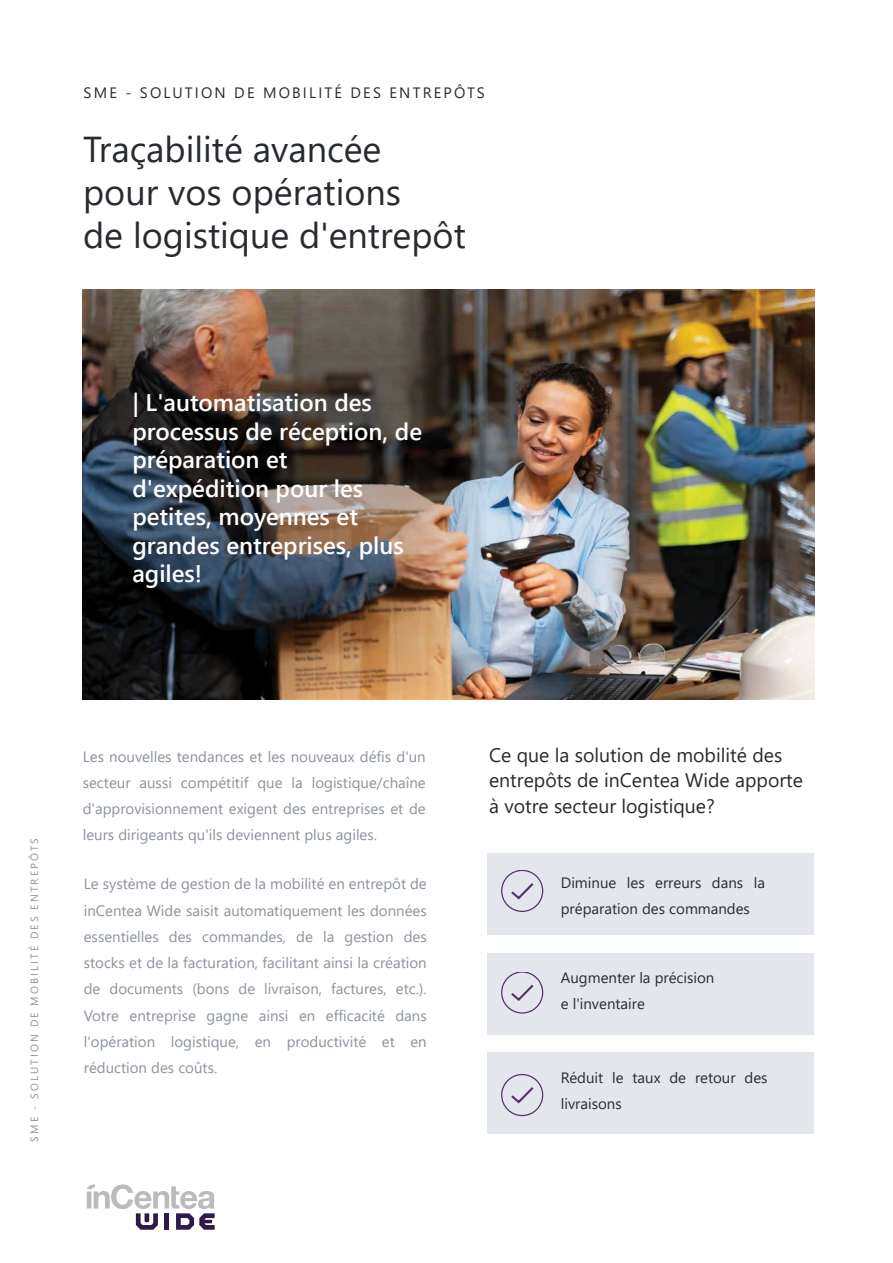
<style>
.page{position:relative;width:893px;height:1263px;background:#fff}
.page>*{position:absolute;margin:0;border:0;box-sizing:border-box;transform-origin:0 0}
.t1{font:36px/43.2px "Segoe UI";color:#272a2e}
.t2{font:600 24px/28.5px "Segoe UI";color:#fff}
.t3{font:19.5px/25.5px "Segoe UI";color:#282b2e}
.t4{font:15px/26.2px "Segoe UI";color:#8c939d;text-align:justify}
.t5{font:15px/26.2px "Segoe UI";color:#282b2f}
.t6{font:15px "Segoe UI";letter-spacing:.145em;color:#282b2f}
.t7{font:10.5px "Segoe UI";letter-spacing:.2em;color:#8c949d}
</style>
<div class="page">
<img style="left:82px;top:290px;width:732px;height:410px">
<img style="left:87px;top:292px;width:399px;height:406px">
<div style="left:487px;top:853px;width:326px;height:81px;background:#e3e6ea"></div>
<div style="left:487px;top:953px;width:326px;height:81px;background:#e3e6ea"></div>
<div style="left:487px;top:1052px;width:326px;height:81px;background:#e3e6ea"></div>
<svg style="left:87px;top:1184px;width:128px;height:46px"></svg>
<hr style="left:165px;top:1213px;width:4px;height:17px;background:#2e1a46">
<div style="left:501px;top:870px;width:42px;height:42px;border:1px solid #65337b;border-radius:20px"></div>
<div style="left:501px;top:971px;width:42px;height:42px;border:1px solid #65337b;border-radius:20px"></div>
<div style="left:501px;top:1074px;width:42px;height:42px;border:1px solid #65337b;border-radius:20px"></div>
<svg style="left:511px;top:1087px;width:22px;height:16px"></svg>
<svg style="left:511px;top:985px;width:22px;height:16px"></svg>
<svg style="left:511px;top:883px;width:22px;height:16px"></svg>
<p class="t6" style="left:84px;top:78px;width:403px">SME - SOLUTION DE MOBILITÉ DES ENTREPÔTS</p>
<h1 class="t1" style="left:83px;top:124px;width:384px">Traçabilité avancée<br>pour vos opérations<br>de logistique d'entrepôt</h1>
<h2 class="t2" style="left:132px;top:387px;width:291px">| L'automatisation des processus de réception, de préparation et d'expédition pour les petites, moyennes et grandes entreprises, plus agiles!</h2>
<p class="t7" style="left:24px;top:1141px;width:305px;rotate:-90deg">SME - SOLUTION DE MOBILITÉ DES ENTREPÔTS</p>
<p class="t4" style="left:83px;top:742px;width:344px">Les nouvelles tendances et les nouveaux défis d'un secteur aussi compétitif que la logistique/chaîne d'approvisionnement exigent des entreprises et de leurs dirigeants qu'ils deviennent plus agiles.</p>
<p class="t4" style="left:84px;top:869px;width:344px">Le système de gestion de la mobilité en entrepôt de inCentea Wide saisit automatiquement les données essentielles des commandes, de la gestion des stocks et de la facturation, facilitant ainsi la création de documents (bons de livraison, factures, etc.).<br>Votre entreprise gagne ainsi en efficacité dans l'opération logistique, en productivité et en réduction des coûts.</p>
<h3 class="t3" style="left:489px;top:740px;width:315px">Ce que la solution de mobilité des entrepôts de inCentea Wide apporte à votre secteur logistique?</h3>
<p class="t5" style="left:561px;top:868px;width:206px">Diminue les erreurs dans la préparation des commandes</p>
<p class="t5" style="left:561px;top:963px;width:155px">Augmenter la précision e l'inventaire</p>
<p class="t5" style="left:561px;top:1063px;width:208px">Réduit le taux de retour des livraisons</p>
</div>
